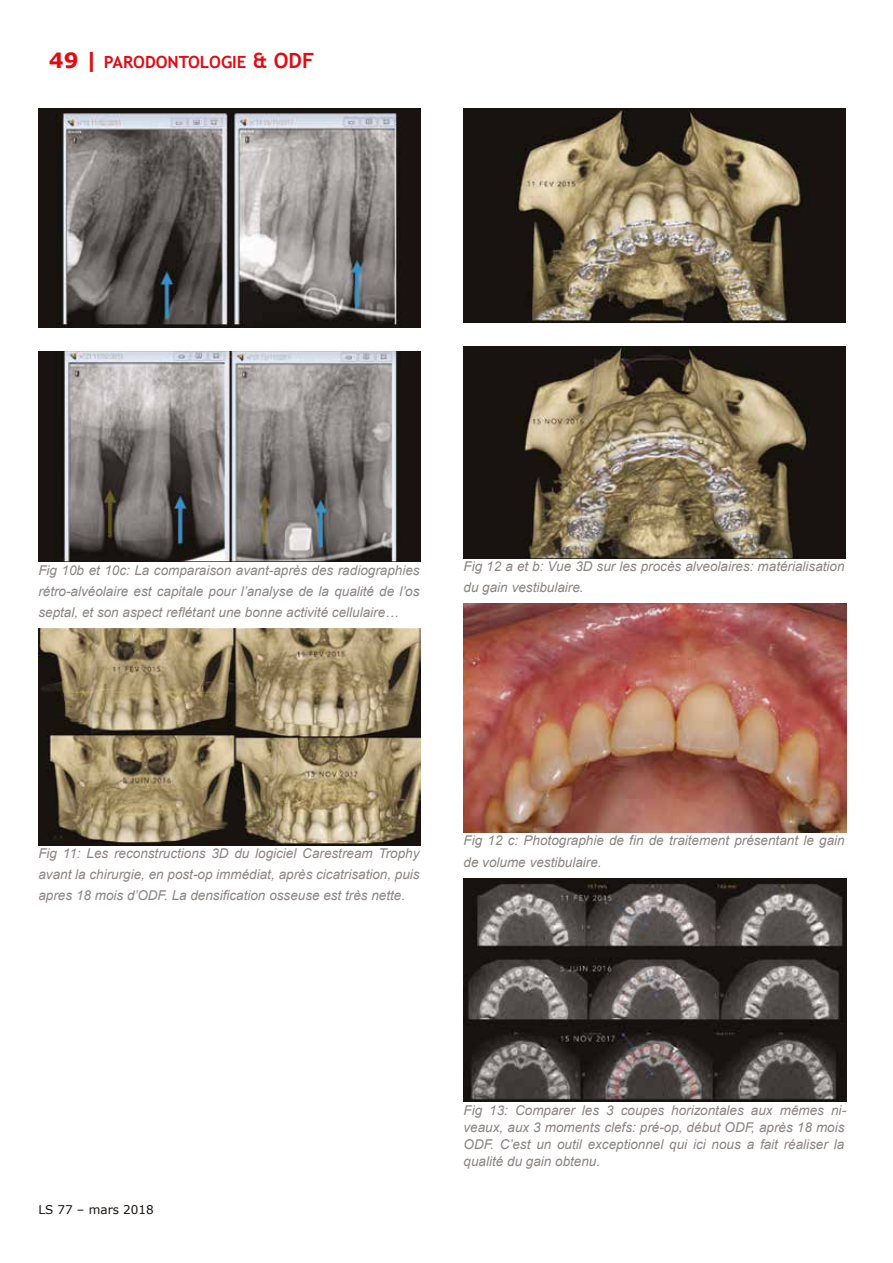
<style>
.page{position:relative;width:893px;height:1263px;background:#fff}
.page>*{position:absolute;margin:0;border:0;box-sizing:border-box;transform-origin:0 0}
.t1{font:700 16.8px "Trebuchet MS";color:#e30a13}
.t2{font:italic 13.5px/21.3px "Arial";color:#8b8583}
.t3{font:12px "Verdana";color:#17140f}
.s1{font-family:"Verdana";font-size:21px}
.s2{font-size:21px}
</style>
<div class="page">
<svg style="left:463px;top:322px;width:383px;height:1px"></svg>
<img style="left:38px;top:108px;width:383px;height:219px">
<img style="left:38px;top:351px;width:383px;height:211px">
<img style="left:38px;top:628px;width:383px;height:217px">
<img style="left:463px;top:108px;width:383px;height:214px">
<img style="left:463px;top:347px;width:383px;height:211px">
<img style="left:463px;top:604px;width:383px;height:229px">
<img style="left:463px;top:878px;width:383px;height:224px">
<p class="t1" style="left:49px;top:53px;width:267px"><span class="s1">49 |</span> PARODONTOLOGIE <span class="s2">&amp; ODF</span></p>
<p class="t2" style="left:38px;top:559px;width:383px;text-align:justify">Fig 10b et 10c: La comparaison avant-après des radiographies rétro-alvéolaire est capitale pour l’analyse de la qualité de l’os septal, et son aspect reflétant une bonne activité cellulaire…</p>
<p class="t2" style="left:464px;top:556px;width:383px">Fig 12 a et b: Vue 3D sur les procès alveolaires: matérialisation du gain vestibulaire.</p>
<p class="t2" style="left:38px;top:843px;width:383px;text-align:justify">Fig 11: Les reconstructions 3D du logiciel Carestream Trophy avant la chirurgie, en post-op immédiat, après cicatrisation, puis apres 18 mois d’ODF. La densification osseuse est très nette.</p>
<p class="t2" style="left:464px;top:830px;width:383px">Fig 12 c: Photographie de fin de traitement présentant le gain de volume vestibulaire.</p>
<p class="t3" style="left:38px;top:1203px;width:117px">LS 77 – mars 2018</p>
<p class="t2" style="left:464px;top:1101px;width:384px;line-height:17.1px">Fig 13: Comparer les 3 coupes horizontales aux mêmes ni&shy;veaux, aux 3 moments clefs: pré-op, début ODF, après 18 mois ODF. C’est un outil exceptionnel qui ici nous a fait réaliser la qualité du gain obtenu.</p>
</div>
